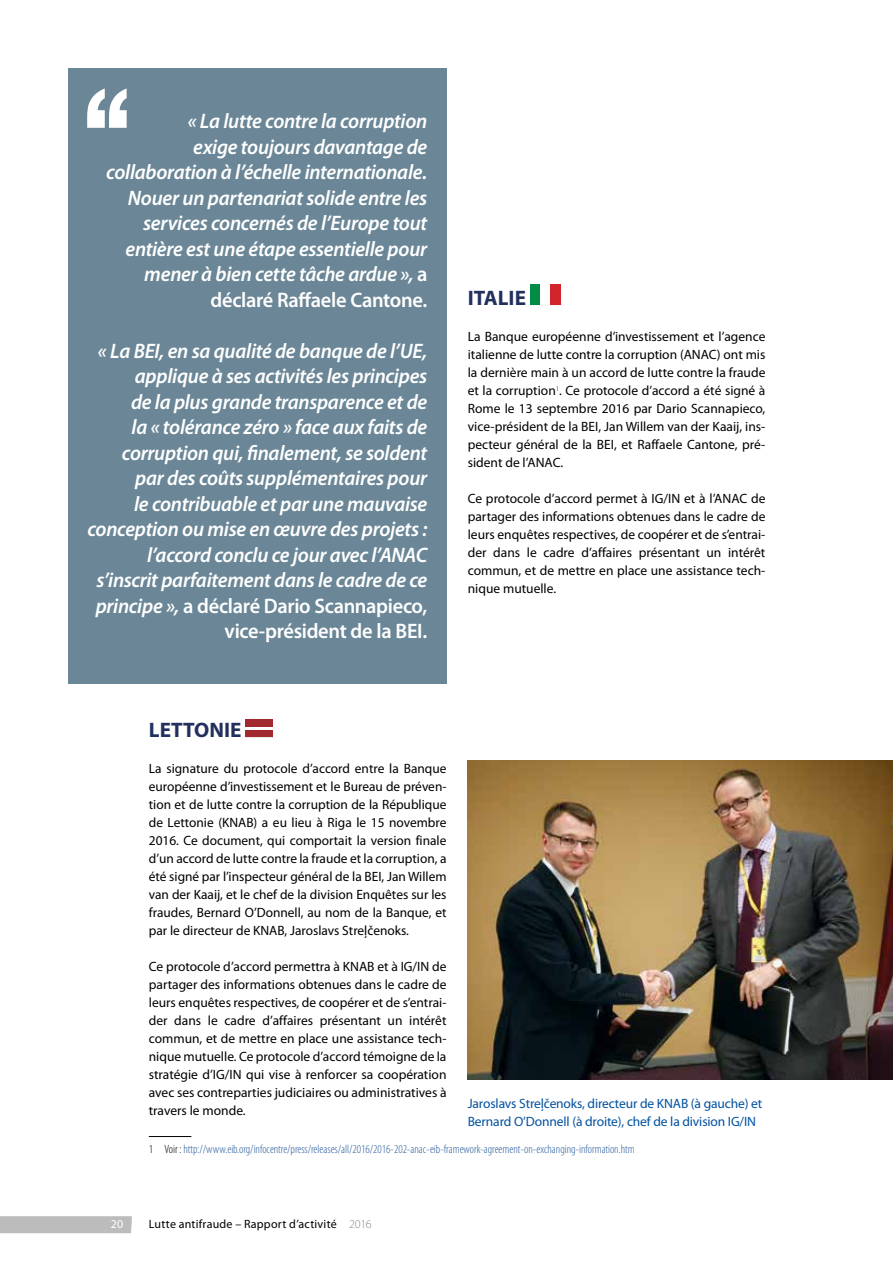
<style>
.page{position:relative;width:893px;height:1263px;background:#fff}
.page>*{position:absolute;margin:0;border:0;box-sizing:border-box;transform-origin:0 0}
.t1{font:italic 600 21px/25.5px "Myriad Pro";letter-spacing:-.015em;color:#fff;text-align:right}
.t2{font:700 21px "Myriad Pro";color:#23305e}
.t3{font:13.5px/18px "Myriad Pro";color:#000;text-align:justify}
.t4{font:13.5px/18px "Myriad Pro";letter-spacing:-.01em;color:#0051a0}
.t5{font:300 condensed 12px "Myriad Pro";color:#275b9b}
.t6{font:12px "Myriad Pro";letter-spacing:.02em;color:#000}
.t7{font:12px "Myriad Pro";color:#fff}
.s1{font-style:normal}
.s2{color:#000}
.s3{font-weight:300;color:#878787}
</style>
<div class="page">
<img style="left:468px;top:761px;width:425px;height:318px">
<div style="left:0;top:1216px;width:132px;height:17px;background:#bcbcbc"></div>
<hr style="left:149px;top:1136px;width:42px;height:1px;background:#000">
<div style="left:530px;top:285px;width:10px;height:20px;background:#008c45"></div>
<div style="left:550px;top:285px;width:10px;height:20px;background:#d1242b"></div>
<div style="left:246px;top:730px;width:27px;height:7px;background:#a12930"></div>
<svg style="left:246px;top:726px;width:27px;height:1px"></svg>
<div style="left:246px;top:719px;width:27px;height:7px;background:#a12930"></div>
<div style="left:68px;top:68px;width:378px;height:615px;background:#6b8797"></div>
<svg style="left:87px;top:88px;width:40px;height:40px"></svg>
<p class="t1" style="left:106px;top:109px;width:323px">« La lutte contre la corruption<br>exige toujours davantage de collaboration à l’échelle internationale.<br>Nouer un partenariat solide entre les services concernés de l’Europe tout entière est une étape essentielle pour mener à bien cette tâche ardue », <span class="s1">a déclaré Raffaele Cantone.</span></p>
<p class="t1" style="left:87px;top:338px;width:341px">« La BEI, en sa qualité de banque de l’UE, applique à ses activités les principes<br>de la plus grande transparence et de<br>la « tolérance zéro » face aux faits de corruption qui, finalement, se soldent<br>par des coûts supplémentaires pour<br>le contribuable et par une mauvaise conception ou mise en œuvre des projets : l’accord conclu ce jour avec l’ANAC s’inscrit parfaitement dans le cadre de ce principe », <span class="s1">a déclaré Dario Scannapieco, vice-président de la BEI.</span></p>
<h1 class="t2" style="left:468px;top:286px;width:60px">ITALIE</h1>
<p class="t3" style="left:468px;top:328px;width:299px">La Banque européenne d’investissement et l’agence italienne de lutte contre la corruption (ANAC) ont mis la dernière main à un accord de lutte contre la fraude et la corruption<sup>1</sup>. Ce protocole d’accord a été signé à Rome le 13 septembre 2016 par Dario Scannapieco, vice-président de la BEI, Jan Willem van der Kaaij, ins&shy;pecteur général de la BEI, et Raffaele Cantone, pré&shy;sident de l’ANAC.</p>
<p class="t3" style="left:468px;top:490px;width:299px">Ce protocole d’accord permet à IG/IN et à l’ANAC de partager des informations obtenues dans le cadre de leurs enquêtes respectives, de coopérer et de s’entrai&shy;der dans le cadre d’affaires présentant un intérêt commun, et de mettre en place une assistance tech&shy;nique mutuelle.</p>
<h1 class="t2" style="left:149px;top:718px;width:94px">LETTONIE</h1>
<p class="t3" style="left:149px;top:760px;width:299px">La signature du protocole d’accord entre la Banque européenne d’investissement et le Bureau de préven&shy;tion et de lutte contre la corruption de la République de Lettonie (KNAB) a eu lieu à Riga le 15 novembre 2016. Ce document, qui comportait la version finale d’un accord de lutte contre la fraude et la corruption, a été signé par l’inspecteur général de la BEI, Jan Willem van der Kaaij, et le chef de la division Enquêtes sur les fraudes, Bernard O’Donnell, au nom de la Banque, et par le directeur de KNAB, Jaroslavs Streļčenoks.</p>
<p class="t3" style="left:149px;top:958px;width:299px">Ce protocole d’accord permettra à KNAB et à IG/IN de partager des informations obtenues dans le cadre de leurs enquêtes respectives, de coopérer et de s’entrai&shy;der dans le cadre d’affaires présentant un intérêt commun, et de mettre en place une assistance tech&shy;nique mutuelle. Ce protocole d’accord témoigne de la stratégie d’IG/IN qui vise à renforcer sa coopération avec ses contreparties judiciaires ou administratives à travers le monde.</p>
<p class="t4" style="left:468px;top:1095px;width:296px">Jaroslavs Streļčenoks, directeur de KNAB (à gauche) et<br>Bernard O’Donnell (à droite), chef de la division IG/IN</p>
<p class="t5" style="left:149px;top:1142px;width:487px"><span class="s2">1 Voir :</span> http://www.eib.org/infocentre/press/releases/all/2016/2016-202-anac-eib-framework-agreement-on-exchanging-information.htm</p>
<p class="t7" style="left:111px;top:1217px;width:14px">20</p>
<p class="t6" style="left:149px;top:1217px;width:224px">Lutte antifraude – Rapport d’activité <span class="s3">2016</span></p>
</div>
